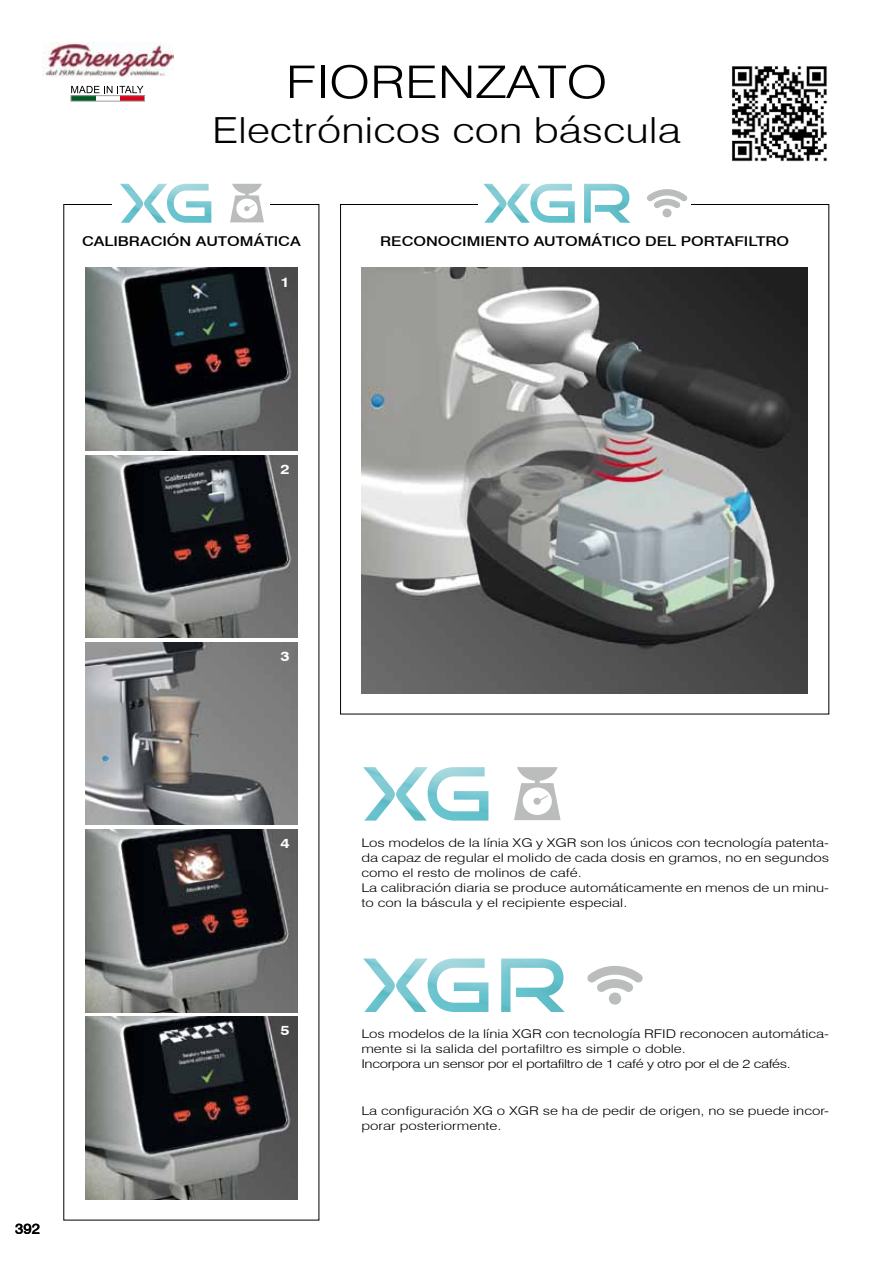
<style>
.page{position:relative;width:893px;height:1263px;background:#fff}
.page>*{position:absolute;margin:0;border:0;box-sizing:border-box;transform-origin:0 0}
.t1{font:300 45px "Swiss 721 BT";color:#000;scale:1.2 1}
.t2{font:300 36px "Swiss 721 BT";color:#000;scale:1.2 1}
.t3{font:500 15px "Swiss 721 BT";color:#000}
.t4{font:500 13.5px "Swiss 721 BT";color:#000;scale:1.2 1}
.t5{font:700 13.5px "Swiss 721 BT";color:#fff;scale:1.2 1}
.t6{font:300 12px/15px "Swiss 721 BT";color:#000;scale:1.25 1}
</style>
<div class="page">
<img style="left:361px;top:268px;width:447px;height:425px">
<img style="left:85px;top:268px;width:213px;height:183px">
<img style="left:85px;top:455px;width:213px;height:183px">
<img style="left:85px;top:642px;width:213px;height:183px">
<img style="left:85px;top:829px;width:213px;height:183px">
<img style="left:85px;top:1016px;width:213px;height:183px">
<svg style="left:514px;top:767px;width:47px;height:53px"></svg>
<img style="left:363px;top:767px;width:125px;height:54px">
<svg style="left:230px;top:184px;width:34px;height:38px"></svg>
<img style="left:120px;top:184px;width:91px;height:39px">
<svg style="left:587px;top:966px;width:56px;height:39px"></svg>
<img style="left:501px;top:958px;width:64px;height:54px">
<img style="left:363px;top:958px;width:125px;height:54px">
<svg style="left:647px;top:189px;width:40px;height:29px"></svg>
<img style="left:584px;top:184px;width:46px;height:39px">
<img style="left:483px;top:184px;width:92px;height:39px">
<img style="left:732px;top:66px;width:95px;height:96px">
<img style="left:43px;top:43px;width:130px;height:34px">
<div style="left:71px;top:96px;width:24px;height:5px;background:#005c24"></div>
<div style="left:120px;top:96px;width:25px;height:5px;background:#da001a"></div>
<svg style="left:71px;top:86px;width:72px;height:7px"></svg>
<h1 class="t1" style="left:286px;top:55px;width:270px">FIORENZATO</h1>
<h2 class="t2" style="left:212px;top:108px;width:392px">Electrónicos con báscula</h2>
<p class="t4" style="left:82px;top:233px;width:184px">CALIBRACIÓN AUTOMÁTICA</p>
<p class="t5" style="left:280px;top:274px;width:9px">1</p>
<p class="t5" style="left:280px;top:461px;width:9px">2</p>
<p class="t4" style="left:380px;top:233px;width:342px">RECONOCIMIENTO AUTOMÁTICO DEL PORTAFILTRO</p>
<p class="t3" style="left:15px;top:1219px;width:27px">392</p>
<p class="t5" style="left:280px;top:648px;width:9px">3</p>
<p class="t5" style="left:280px;top:835px;width:9px">4</p>
<p class="t5" style="left:280px;top:1022px;width:9px">5</p>
<p class="t6" style="left:361px;top:835px;width:376px">Los modelos de la línia XG y XGR son los únicos con tecnología patenta&shy;da capaz de regular el molido de cada dosis en gramos, no en segundos como el resto de molinos de café.<br>La calibración diaria se produce automáticamente en menos de un minu&shy;to con la báscula y el recipiente especial.</p>
<p class="t6" style="left:361px;top:1026px;width:376px">Los modelos de la línia XGR con tecnología RFID reconocen automática&shy;mente si la salida del portafiltro es simple o doble.<br>Incorpora un sensor por el portafiltro de 1 café y otro por el de 2 cafés.</p>
<p class="t6" style="left:361px;top:1103px;width:376px">La configuración XG o XGR se ha de pedir de origen, no se puede incor&shy;porar posteriormente.</p>
</div>
